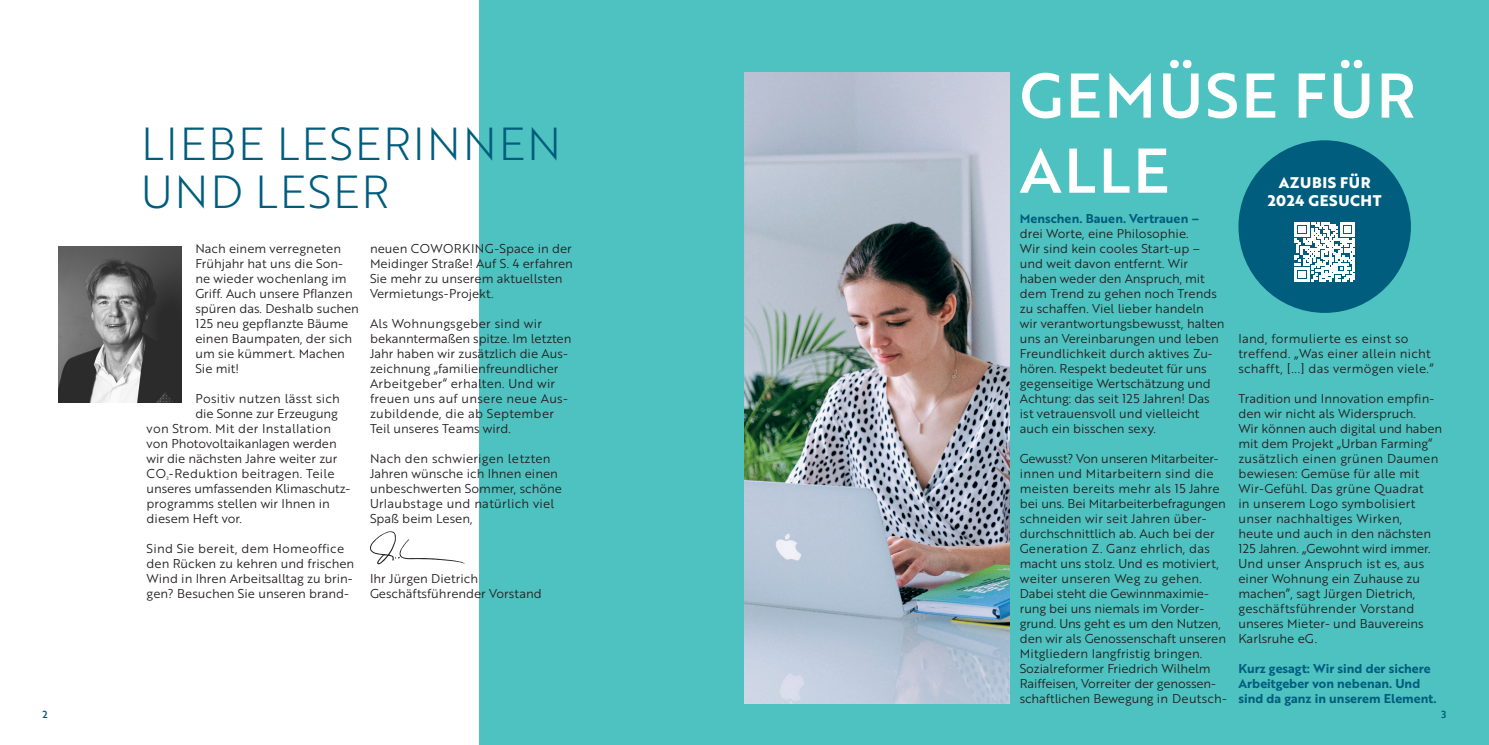
<style>
.page{position:relative;width:1489px;height:745px;background:#fff}
.page>*{position:absolute;margin:0;border:0;box-sizing:border-box;transform-origin:0 0}
.Headline_brother_med{font:61.25px/75px "Brother 1816 Medium";letter-spacing:.04em;color:#fff}
.t1{font:45px/47.5px "Brother 1816 Light";letter-spacing:.04em;color:#005d7d}
.t2{font:700 15px/18px "Brother 1816 Extra";letter-spacing:.04em;color:#fff;text-align:center}
.Copy_Brother_Book_Fl{font:12.5px/15px "Brother 1816 Book";color:#231f20}
.Copy_Brother_Book_Fl-2{font:12.5px/15px "Brother 1816 Book";letter-spacing:.02em;color:#231f20}
.t3{font:12.5px/15px "Brother 1816 Bold";color:#005d7d}
.Interview_Antwort{font:10px "Brother 1816 Medium";color:#005d7d}
.s1{font-family:"Brother 1816 Bold";color:#005d7d}
</style>
<div class="page">
<div style="left:480px;top:0;width:1008px;height:744px;background:#4ec2c0"></div>
<svg style="left:370px;top:531px;width:95px;height:33px"></svg>
<img style="left:58px;top:246px;width:123px;height:156px">
<div style="left:1238px;top:140px;width:172px;height:173px;background:#005d7d;border-radius:50%"></div>
<svg style="left:1294px;top:222px;width:60px;height:59px"></svg>
<img style="left:744px;top:73px;width:265px;height:630px">
<p class="Interview_Antwort" style="left:43px;top:706px;width:7px">2</p>
<p class="t1" style="left:141px;top:118px;width:422px">LIEBE LESERINNEN<br>UND LESER</p>
<p class="Copy_Brother_Book_Fl" style="left:195px;top:240px;width:165px">Nach einem verregneten<br>Frühjahr hat uns die Son&shy;ne wieder wochenlang im<br>Griff. Auch unsere Pflanzen spüren das. Deshalb suchen<br>125 neu gepflanzte Bäume einen Baumpaten, der sich um sie kümmert. Machen<br>Sie mit!</p>
<p class="Copy_Brother_Book_Fl-2" style="left:195px;top:390px;width:146px">Positiv nutzen lässt sich</p>
<p class="Copy_Brother_Book_Fl" style="left:195px;top:405px;width:144px">die Sonne zur Erzeugung</p>
<p class="Copy_Brother_Book_Fl-2" style="left:147px;top:420px;width:186px">von Strom. Mit der Installation</p>
<p class="Copy_Brother_Book_Fl" style="left:147px;top:435px;width:191px">von Photovoltaikanlagen werden</p>
<p class="Copy_Brother_Book_Fl" style="left:147px;top:450px;width:192px">wir die nächsten Jahre weiter zur</p>
<p class="Copy_Brother_Book_Fl-2" style="left:147px;top:465px;width:189px">CO<sub>²</sub>-Reduktion beitragen. Teile</p>
<p class="Copy_Brother_Book_Fl" style="left:147px;top:480px;width:205px">unseres umfassenden Klimaschutz-</p>
<p class="Copy_Brother_Book_Fl" style="left:147px;top:495px;width:185px">programms stellen wir Ihnen in</p>
<p class="Copy_Brother_Book_Fl" style="left:147px;top:510px;width:97px">diesem Heft vor.</p>
<p class="Copy_Brother_Book_Fl" style="left:147px;top:540px;width:209px">Sind Sie bereit, dem Homeoffice den Rücken zu kehren und frischen Wind in Ihren Arbeitsalltag zu brin&shy;gen? Besuchen Sie unseren brand-</p>
<p class="Copy_Brother_Book_Fl" style="left:370px;top:240px;width:204px">neuen COWORKING-Space in der<br>Meidinger Straße! Auf S. 4 erfahren<br>Sie mehr zu unserem aktuellsten<br>Vermietungs-Projekt.</p>
<p class="Copy_Brother_Book_Fl" style="left:370px;top:315px;width:203px">Als Wohnungsgeber sind wir bekanntermaßen spitze. Im letzten<br>Jahr haben wir zusätzlich die Aus&shy;zeichnung „familienfreundlicher<br>Arbeitgeber“ erhalten. Und wir freuen uns auf unsere neue Aus&shy;zubildende, die ab September<br>Teil unseres Teams wird.</p>
<p class="Copy_Brother_Book_Fl" style="left:370px;top:450px;width:193px">Nach den schwierigen letzten<br>Jahren wünsche ich Ihnen einen unbeschwerten Sommer, schöne<br>Urlaubstage und natürlich viel<br>Spaß beim Lesen,</p>
<p class="Copy_Brother_Book_Fl" style="left:370px;top:570px;width:110px">Ihr Jürgen Dietrich</p>
<p class="Copy_Brother_Book_Fl" style="left:370px;top:585px;width:173px">Geschäftsführender Vorstand</p>
<p class="Headline_brother_med" style="left:1019px;top:56px;width:397px">GEMÜSE FÜR<br>ALLE</p>
<p class="t2" style="left:1267px;top:173px;width:115px">AZUBIS FÜR<br>2024 GESUCHT</p>
<p class="Copy_Brother_Book_Fl" style="left:1019px;top:210px;width:206px"><span class="s1">Menschen. Bauen. Vertrauen – </span>drei Worte, eine Philosophie.<br>Wir sind kein cooles Start-up – und weit davon entfernt. Wir haben weder den Anspruch, mit dem Trend zu gehen noch Trends zu schaffen. Viel lieber handeln wir verantwortungsbewusst, halten uns an Vereinbarungen und leben<br>Freundlichkeit durch aktives Zu&shy;hören. Respekt bedeutet für uns gegenseitige Wertschätzung und<br>Achtung: das seit 125 Jahren! Das ist vetrauensvoll und vielleicht auch ein bisschen sexy.</p>
<p class="Copy_Brother_Book_Fl" style="left:1019px;top:450px;width:209px">Gewusst? Von unseren Mitarbeiter&shy;innen und Mitarbeitern sind die meisten bereits mehr als 15 Jahre bei uns. Bei Mitarbeiterbefragungen schneiden wir seit Jahren über&shy;durchschnittlich ab. Auch bei der Generation Z. Ganz ehrlich, das macht uns stolz. Und es motiviert, weiter unseren Weg zu gehen.<br>Dabei steht die Gewinnmaximie&shy;rung bei uns niemals im Vorder&shy;grund. Uns geht es um den Nutzen, den wir als Genossenschaft unseren Mitgliedern langfristig bringen.<br>Sozialreformer Friedrich Wilhelm Raiffeisen, Vorreiter der genossen&shy;schaftlichen Bewegung in Deutsch-</p>
<p class="Copy_Brother_Book_Fl-2" style="left:1238px;top:330px;width:197px">land, formulierte es einst so treffend. „Was einer allein nicht schafft, [...] das vermögen viele.“</p>
<p class="Copy_Brother_Book_Fl" style="left:1238px;top:390px;width:205px">Tradition und Innovation empfin&shy;den wir nicht als Widerspruch.<br>Wir können auch digital und haben mit dem Projekt „Urban Farming“ zusätzlich einen grünen Daumen bewiesen: Gemüse für alle mit<br>Wir-Gefühl. Das grüne Quadrat<br>in unserem Logo symbolisiert unser nachhaltiges Wirken,<br>heute und auch in den nächsten<br>125 Jahren. „Gewohnt wird immer.<br>Und unser Anspruch ist es, aus einer Wohnung ein Zuhause zu machen“, sagt Jürgen Dietrich, geschäftsführender Vorstand unseres Mieter- und Bauvereins<br>Karlsruhe eG.</p>
<p class="t3" style="left:1238px;top:660px;width:199px">Kurz gesagt: Wir sind der sichere<br>Arbeitgeber von nebenan. Und sind da ganz in unserem Element.</p>
<p class="Interview_Antwort" style="left:1441px;top:706px;width:6px">3</p>
</div>
